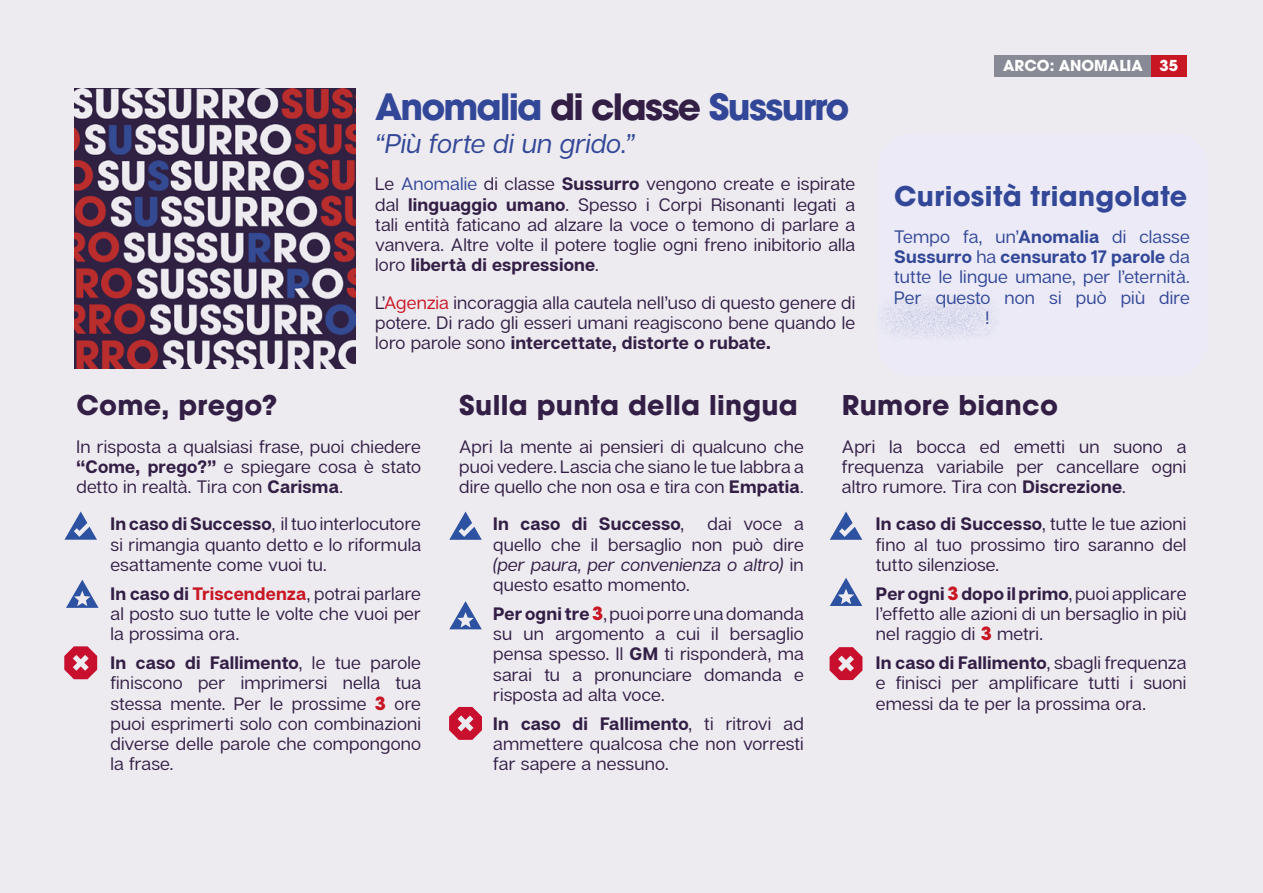
<style>
.page{position:relative;width:1263px;height:893px;background:#edeaf0}
.page>*{position:absolute;margin:0;border:0;box-sizing:border-box;transform-origin:0 0}
.Sub-Subheading{font:700 36px "ITC Avant Garde Pro";letter-spacing:-.045em;color:#324797}
.Main_Body{font:700 27px "ITC Avant Garde Pro";letter-spacing:.015em;color:#331f45}
.Main_Body-2{font:italic 27px "Articulat CF";letter-spacing:.01em;color:#324797}
.Box{font:700 27px "ITC Avant Garde Pro";letter-spacing:.01em;color:#324797}
.Main_Body-3{font:18px/20.2px "Articulat CF";letter-spacing:.01em;color:#331f45;text-align:justify}
.Box-2{font:18px/20.2px "Articulat CF";letter-spacing:.01em;color:#324797;text-align:justify}
.Main_Body-4{font:700 18px "Articulat CF";letter-spacing:.01em;color:#331f45}
.t1{font:700 15px "ITC Avant Garde Pro";color:#fff}
.s1{color:#331f45}
.s2{color:#324797}
.s3{font-weight:700}
.s4{color:#c81623}
.s5{font-weight:700;color:#c81623}
.s6{font-family:"ITC Avant Garde Pro";font-weight:700;color:#c81623}
.s7{font-weight:400}
.s8{font-style:italic}
</style>
<div class="page">
<div style="left:1151px;top:55px;width:35px;height:22px;background:#c81623"></div>
<div style="left:994px;top:55px;width:157px;height:22px;background:#888b96"></div>
<img style="left:74px;top:88px;width:281px;height:281px">
<div style="left:877px;top:133px;width:331px;height:243px;background:#ebeaf6;border-radius:34px"></div>
<svg style="left:64px;top:646px;width:33px;height:33px"></svg>
<svg style="left:66px;top:580px;width:33px;height:28px"></svg>
<svg style="left:64px;top:511px;width:33px;height:29px"></svg>
<svg style="left:449px;top:707px;width:33px;height:33px"></svg>
<svg style="left:449px;top:601px;width:33px;height:28px"></svg>
<svg style="left:449px;top:512px;width:33px;height:28px"></svg>
<svg style="left:829px;top:647px;width:33px;height:33px"></svg>
<svg style="left:830px;top:512px;width:32px;height:28px"></svg>
<div style="left:873px;top:290px;width:129px;height:53px;background:#324797;opacity:.5"></div>
<svg style="left:830px;top:578px;width:32px;height:28px"></svg>
<p class="Sub-Subheading" style="left:375px;top:83px;width:476px">Anomalia <span class="s1">di classe</span> Sussurro</p>
<p class="Main_Body-2" style="left:375px;top:128px;width:261px">“Più forte di un grido.”</p>
<p class="Main_Body-3" style="left:375px;top:174px;width:481px">Le <span class="s2">Anomalie</span> di classe <span class="s3">Sussurro</span> vengono create e ispirate dal <span class="s3">linguaggio umano</span>. Spesso i Corpi Risonanti legati a tali entità faticano ad alzare la voce o temono di parlare a vanvera. Altre volte il potere toglie ogni freno inibitorio alla loro <span class="s3">libertà di espressione</span>.</p>
<p class="Main_Body-3" style="left:375px;top:293px;width:481px">L’<span class="s4">Agenzia</span> incoraggia alla cautela nell’uso di questo genere di potere. Di rado gli esseri umani reagiscono bene quando le loro parole sono <span class="s3">intercettate, distorte o rubate.</span></p>
<p class="t1" style="left:1003px;top:56px;width:24px">ARCo</p>
<p class="t1" style="left:1050px;top:56px;width:130px">: Anomalia 35</p>
<p class="Box" style="left:894px;top:178px;width:295px">Curiosità triangolate</p>
<p class="Box-2" style="left:894px;top:227px;width:297px">Tempo fa, un’<span class="s3">Anomalia</span> di classe <span class="s3">Sussurro</span> ha <span class="s3">censurato 17 parole</span> da tutte le lingue umane, per l’eternità.<br>Per questo non si può più dire</p>
<p class="Main_Body" style="left:76px;top:387px;width:203px">Come, prego?</p>
<p class="Main_Body-3" style="left:76px;top:437px;width:346px">In risposta a qualsiasi frase, puoi chiedere <span class="s3">“Come, prego?”</span> e spiegare cosa è stato detto in realtà. Tira con <span class="s3">Carisma</span>.</p>
<p class="Main_Body-3" style="left:111px;top:514px;width:312px"><span class="s3">In caso di Successo</span>, il tuo interlocutore si rimangia quanto detto e lo riformula esattamente come vuoi tu.</p>
<p class="Main_Body-3" style="left:111px;top:584px;width:312px"><span class="s3">In caso di</span> <span class="s5">Triscendenza</span>, potrai parlare al posto suo tutte le volte che vuoi per la prossima ora.</p>
<p class="Main_Body-3" style="left:111px;top:653px;width:312px"><span class="s3">In caso di Fallimento</span>, le tue parole finiscono per imprimersi nella tua stessa mente. Per le prossime <span class="s6">3</span> ore puoi esprimerti solo con combinazioni diverse delle parole che compongono la frase.</p>
<p class="Main_Body" style="left:459px;top:387px;width:340px">Sulla punta della lingua</p>
<p class="Main_Body-3" style="left:459px;top:437px;width:346px">Apri la mente ai pensieri di qualcuno che puoi vedere. Lascia che siano le tue labbra a dire quello che non osa e tira con <span class="s3">Empatia</span>.</p>
<p class="Main_Body-4" style="left:493px;top:513px;width:192px">In caso di Successo<span class="s7">,</span></p>
<p class="Main_Body-3" style="left:493px;top:514px;width:312px;text-indent:214px">dai voce a quello che il bersaglio non può dire <span class="s8">(per paura, per convenienza o altro)</span> in questo esatto momento.</p>
<p class="Main_Body-3" style="left:493px;top:604px;width:312px"><span class="s3">Per ogni tre</span> <span class="s6">3</span>, puoi porre una domanda su un argomento a cui il bersaglio pensa spesso. Il <span class="s3">GM</span> ti risponderà, ma sarai tu a pronunciare domanda e risposta ad alta voce.</p>
<p class="Main_Body-3" style="left:493px;top:714px;width:312px"><span class="s3">In caso di Fallimento</span>, ti ritrovi ad ammettere qualcosa che non vorresti far sapere a nessuno.</p>
<p class="Main_Body" style="left:842px;top:387px;width:218px">Rumore bianco</p>
<p class="Main_Body-3" style="left:842px;top:437px;width:346px">Apri la bocca ed emetti un suono a frequenza variabile per cancellare ogni altro rumore. Tira con <span class="s3">Discrezione</span>.</p>
<p class="Main_Body-3" style="left:876px;top:514px;width:312px"><span class="s3">In caso di Successo</span>, tutte le tue azioni fino al tuo prossimo tiro saranno del tutto silenziose.</p>
<p class="Main_Body-3" style="left:876px;top:584px;width:312px"><span class="s3">Per ogni</span> <span class="s6">3</span> <span class="s3">dopo il primo</span>, puoi applicare l’effetto alle azioni di un bersaglio in più nel raggio di <span class="s6">3</span> metri.</p>
<p class="Main_Body-3" style="left:876px;top:653px;width:312px"><span class="s3">In caso di Fallimento</span>, sbagli frequenza e finisci per amplificare tutti i suoni emessi da te per la prossima ora.</p>
</div>
